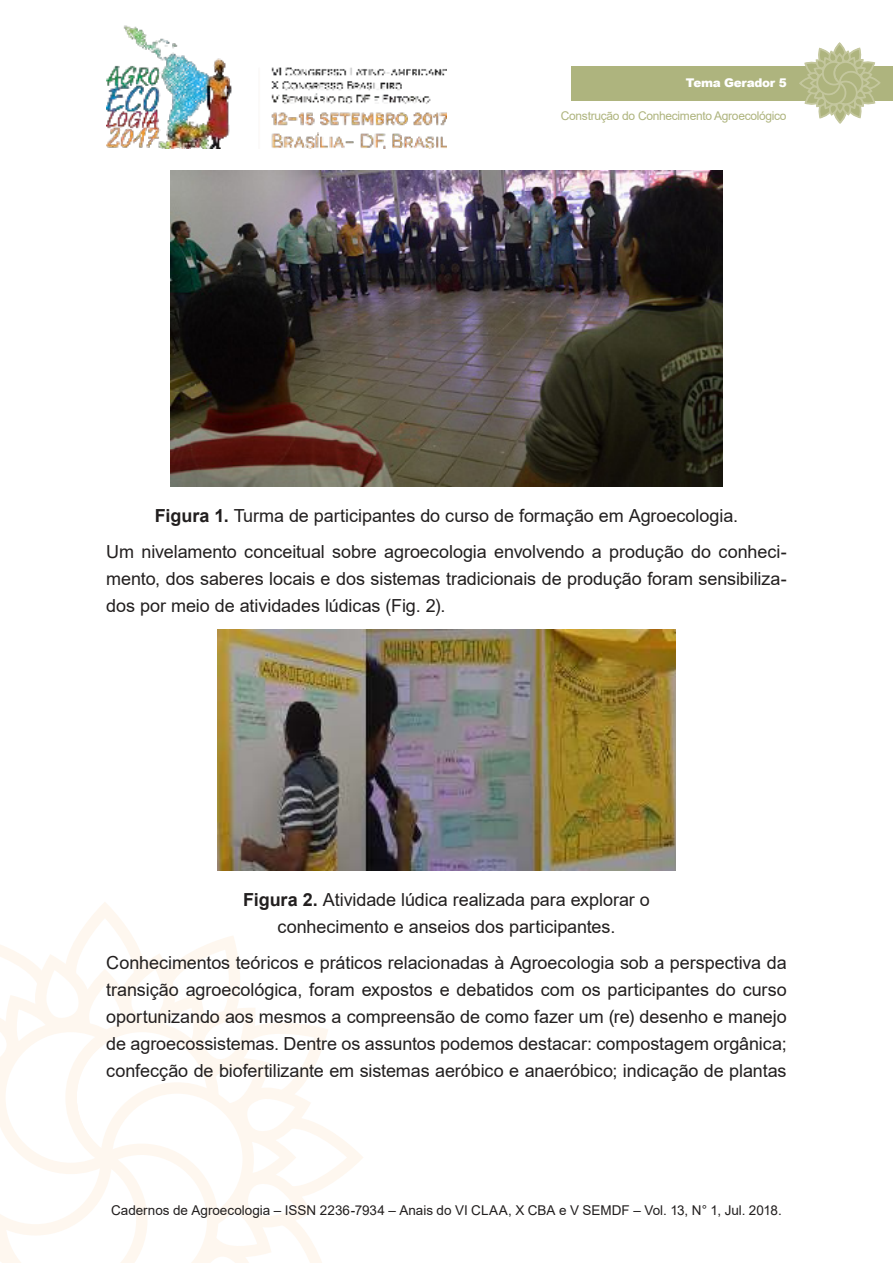
<style>
.page{position:relative;width:893px;height:1263px;background:#fff}
.page>*{position:absolute;margin:0;border:0;box-sizing:border-box;transform-origin:0 0}
.t1{font:18px/27px "Arial";letter-spacing:-.005em;color:#221f1f;text-align:center}
.t2{font:13.5px "Arial";color:#221f1f}
.t3{font:12px "Arial";letter-spacing:-.025em;color:#aeb47e}
.t4{font:900 12px "Arial";letter-spacing:-.025em;color:#fff}
.s1{font-weight:700}
</style>
<div class="page">
<img style="left:106px;top:25px;width:340px;height:124px">
<svg style="left:0;top:910px;width:363px;height:353px"></svg>
<div style="left:571px;top:66px;width:322px;height:34px;background:#aeb47e"></div>
<svg style="left:798px;top:43px;width:83px;height:81px"></svg>
<img style="left:170px;top:170px;width:553px;height:317px">
<img style="left:217px;top:629px;width:459px;height:241px">
<p class="t4" style="left:686px;top:76px;width:102px">Tema Gerador 5</p>
<p class="t3" style="left:561px;top:112px;width:227px">Construção do Conhecimento Agroecológico</p>
<p class="t1" style="left:106px;top:500px;width:682px;line-height:35.5px"><span class="s1">Figura 1.</span> Turma de participantes do curso de formação em Agroecologia.<br>Um nivelamento conceitual sobre agroecologia envolvendo a produção do conheci-</p>
<p class="t1" style="left:106px;top:567px;width:682px;text-align:left">mento, dos saberes locais e dos sistemas tradicionais de produção foram sensibiliza&shy;dos por meio de atividades lúdicas (Fig. 2).</p>
<p class="t1" style="left:243px;top:888px;width:408px"><span class="s1">Figura 2.</span> Atividade lúdica realizada para explorar o conhecimento e anseios dos participantes.</p>
<p class="t1" style="left:106px;top:950px;width:682px;text-align:justify">Conhecimentos teóricos e práticos relacionadas à Agroecologia sob a perspectiva da transição agroecológica, foram expostos e debatidos com os participantes do curso oportunizando aos mesmos a compreensão de como fazer um (re) desenho e manejo de agroecossistemas. Dentre os assuntos podemos destacar: compostagem orgânica; confecção de biofertilizante em sistemas aeróbico e anaeróbico; indicação de plantas</p>
<p class="t2" style="left:111px;top:1205px;width:672px">Cadernos de Agroecologia – ISSN 2236-7934 – Anais do VI CLAA, X CBA e V SEMDF – Vol. 13, N° 1, Jul. 2018.</p>
</div>
